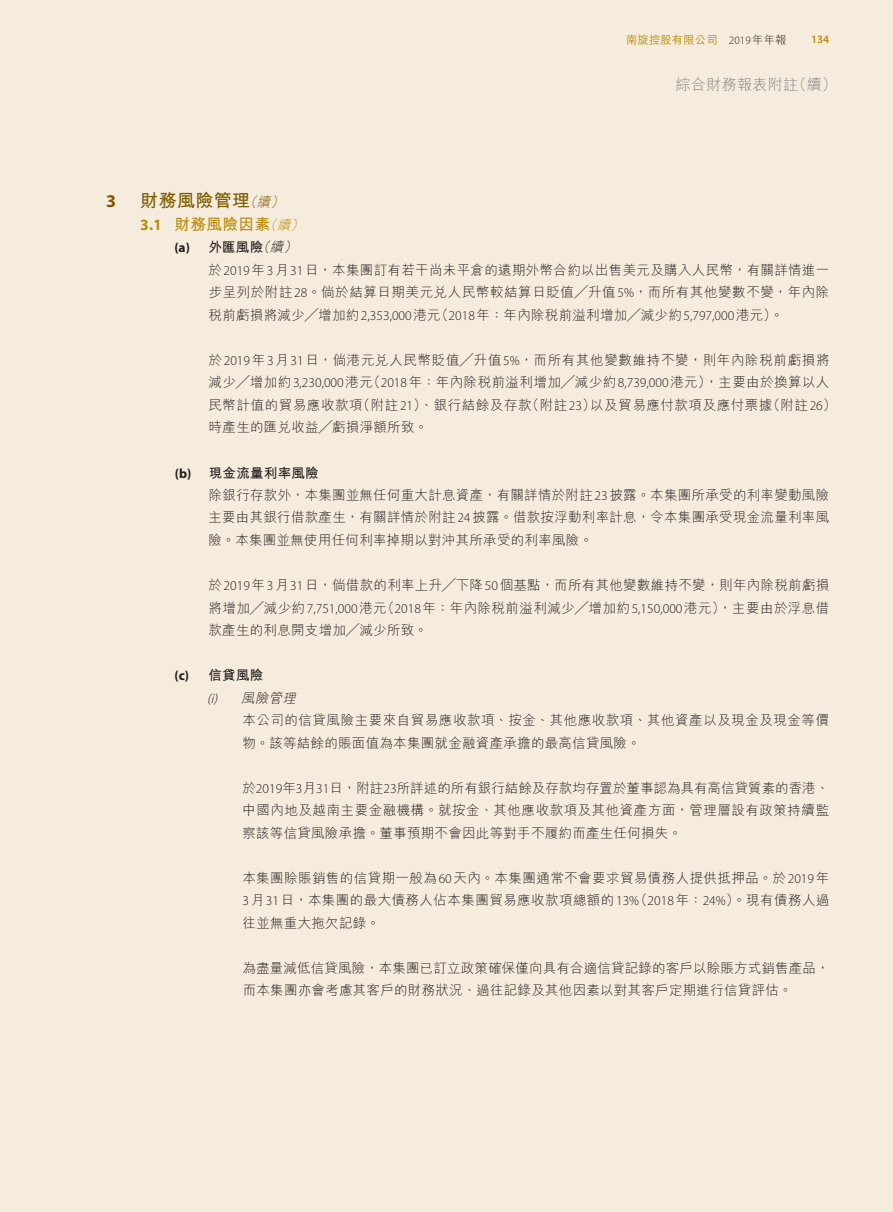
<style>
.page{position:relative;width:893px;height:1212px;background:#f6ecdd}
.page>*{position:absolute;margin:0;border:0;box-sizing:border-box;transform-origin:0 0}
.t1{font:18px "M Hei HK Bold E Ten B5 H";letter-spacing:.02em;color:#7c5c00}
.t2{font:700 18px "Myriad Pro";color:#7c5c00}
.t3{font:15.75px "M Hei HK Bold E Ten B5 H";letter-spacing:.02em;color:#bb8c0a}
.t4{font:700 15.75px "Myriad Pro";color:#bb8c0a}
.t5{font:15px "M Hei HK Light E Ten B5 H";letter-spacing:.02em;color:#808285}
.t6{font:13.5px/22.5px "M Hei HK Light E Ten B5 H";letter-spacing:.025em;color:#231f20}
.t7{font:13.5px/22.5px "M Hei HK Light E Ten B5 H";letter-spacing:.05em;color:#231f20;text-align:right}
.t8{font:13.5px "M Hei HK Light E Ten B5 H";letter-spacing:.045em;color:#231f20}
.t9{font:300 13.5px "Myriad Pro";color:#231f20}
.t10{font:13.5px "M Hei HK Bold E Ten B5 H";letter-spacing:.02em;color:#231f20}
.t11{font:700 13.5px "Myriad Pro";color:#231f20}
.t12{font:italic 13.5px "M Hei HK Light E Ten B5 H";color:#231f20}
.t13{font:italic 13.5px "M Hei HK Light E Ten B5 H";color:#7c5c00}
.t14{font:italic 13.5px "M Hei HK Light E Ten B5 H";color:#bb8c0a}
.t15{font:italic 300 13.5px "Myriad Pro";color:#231f20}
.t16{font:11.25px "M Hei HK Medium E Ten B5 H";letter-spacing:.02em;color:#bb8c0a}
.t17{font:300 11.25px "Myriad Pro";color:#231f20}
.t18{font:600 11.25px "Myriad Pro";color:#bb8c0a}
.s1{font-family:"M Hei HK Light E Ten B5 H";font-weight:400}
.s2{font-family:"Myriad Pro";font-weight:300}
</style>
<div class="page">
<p class="t16" style="left:626px;top:36px;width:93px">南旋控股有限公司</p>
<p class="t17" style="left:729px;top:36px;width:59px">2019 <span class="s1">年年報</span></p>
<p class="t18" style="left:811px;top:33px;width:20px">134</p>
<p class="t5" style="left:792px;top:79px;width:46px">（續(</p>
<p class="t5" style="left:676px;top:79px;width:124px">綜合財務報表附註</p>
<h1 class="t2" style="left:106px;top:195px;width:11px">3</h1>
<h1 class="t1" style="left:140px;top:194px;width:111px">財務風險管理</h1>
<p class="t13" style="left:257px;top:197px;width:17px">續</p>
<p class="t13" style="left:243px;top:197px;width:17px">（</p>
<p class="t13" style="left:270px;top:197px;width:17px">(</p>
<p class="t4" style="left:140px;top:219px;width:23px">3.1</p>
<p class="t3" style="left:174px;top:218px;width:98px">財務風險因素</p>
<p class="t14" style="left:277px;top:220px;width:17px">續</p>
<p class="t14" style="left:264px;top:220px;width:17px">（</p>
<p class="t14" style="left:291px;top:220px;width:17px">(</p>
<p class="t11" style="left:174px;top:243px;width:17px">a( )</p>
<p class="t11" style="left:175px;top:468px;width:18px">b( )</p>
<p class="t11" style="left:174px;top:670px;width:16px">c( )</p>
<p class="t12" style="left:270px;top:242px;width:17px">續</p>
<p class="t12" style="left:256px;top:242px;width:17px">（</p>
<p class="t12" style="left:283px;top:242px;width:17px">(</p>
<p class="t10" style="left:208px;top:242px;width:56px">外匯風險</p>
<p class="t6" style="left:208px;top:260px;width:623px">於<span class="s2">2019</span>年<span class="s2">3</span>月<span class="s2">31</span>日，本集團訂有若干尚未平倉的遠期外幣合約以出售美元及購入人民幣，有關詳情進一</p>
<p class="t8" style="left:209px;top:287px;width:622px">步呈列於附註<span class="s2">28</span>。倘於結算日期美元兌人民幣較結算日貶值╱升值<span class="s2">5%</span>，而所有其他變數不變，年內除</p>
<p class="t6" style="left:435px;top:305px;width:350px">（<span class="s2">2018</span>年：年內除稅前溢利增加╱減少約<span class="s2">5,797,000</span>港元。(</p>
<p class="t6" style="left:209px;top:305px;width:234px">稅前虧損將減少╱增加約<span class="s2">2,353,000</span>港元</p>
<p class="t7" style="left:209px;top:350px;width:622px">於<span class="s2">2019</span>年<span class="s2">3</span>月<span class="s2">31</span>日，倘港元兌人民幣貶值╱升值<span class="s2">5%</span>，而所有其他變數維持不變，則年內除稅前虧損將（<span class="s2">2018</span>年：年內除稅前溢利增加╱減少約<span class="s2">8,739,000</span>港元，）主要由於換算以人</p>
<p class="t9" style="left:209px;top:378px;width:166px"><span class="s1">減少╱增加約</span>3,230,000<span class="s1">港元</span></p>
<p class="t6" style="left:357px;top:395px;width:176px">（附註<span class="s2">21</span>）、銀行結餘及存款</p>
<p class="t6" style="left:526px;top:395px;width:71px">（附註<span class="s2">23</span>）</p>
<p class="t6" style="left:590px;top:395px;width:184px">以及貿易應付款項及應付票據</p>
<p class="t6" style="left:767px;top:395px;width:71px">（附註<span class="s2">26</span>(</p>
<p class="t6" style="left:209px;top:395px;width:221px">民幣計值的貿易應收款項<br>時產生的匯兌收益╱虧損淨額所致。</p>
<p class="t10" style="left:209px;top:467px;width:111px">現金流量利率風險</p>
<p class="t6" style="left:208px;top:485px;width:622px;text-align:justify">除銀行存款外，本集團並無任何重大計息資產，有關詳情於附註<span class="s2">23</span>披露。本集團所承受的利率變動風險主要由其銀行借款產生，有關詳情於附註<span class="s2">24</span>披露。借款按浮動利率計息，令本集團承受現金流量利率風險。本集團並無使用任何利率掉期以對沖其所承受的利率風險。</p>
<p class="t6" style="left:208px;top:575px;width:622px;text-align:right">於<span class="s2">2019</span>年<span class="s2">3</span>月<span class="s2">31</span>日，倘借款的利率上升╱下降<span class="s2">50</span>個基點，而所有其他變數維持不變，則年內除稅前虧損（<span class="s2">2018</span>年：年內除稅前溢利減少╱增加約<span class="s2">5,150,000</span>港元，）主要由於浮息借</p>
<p class="t6" style="left:208px;top:598px;width:221px">將增加╱減少約<span class="s2">7,751,000</span>港元<br>款產生的利息開支增加╱減少所致。</p>
<p class="t10" style="left:208px;top:670px;width:56px">信貸風險</p>
<p class="t15" style="left:207px;top:693px;width:14px">)i(</p>
<p class="t12" style="left:241px;top:692px;width:59px">風險管理</p>
<p class="t6" style="left:242px;top:710px;width:588px">本公司的信貸風險主要來自貿易應收款項、按金、其他應收款項、其他資產以及現金及現金等價物。該等結餘的賬面值為本集團就金融資產承擔的最高信貸風險。</p>
<p class="t6" style="left:242px;top:778px;width:588px;text-align:justify">於<span class="s2">2019</span>年月<span class="s2">3 31</span>日，附註<span class="s2">23</span>所詳述的所有銀行結餘及存款均存置於董事認為具有高信貸質素的香港、中國內地及越南主要金融機構。就按金、其他應收款項及其他資產方面，管理層設有政策持續監察該等信貸風險承擔。董事預期不會因此等對手不履約而產生任何損失。</p>
<p class="t6" style="left:242px;top:868px;width:589px;text-align:right">本集團賒賬銷售的信貸期一般為<span class="s2">60</span>天內。本集團通常不會要求貿易債務人提供抵押品。於<span class="s2">2019</span>年（<span class="s2">2018</span>年：<span class="s2">24%</span>）。現有債務人過</p>
<p class="t6" style="left:242px;top:890px;width:398px"><span class="s2">3</span>月<span class="s2">31</span>日，本集團的最大債務人佔本集團貿易應收款項總額的<span class="s2">13%</span>往並無重大拖欠記錄。</p>
<p class="t6" style="left:243px;top:958px;width:588px">為盡量減低信貸風險，本集團已訂立政策確保僅向具有合適信貸記錄的客戶以賒賬方式銷售產品，而本集團亦會考慮其客戶的財務狀況、過往記錄及其他因素以對其客戶定期進行信貸評估。</p>
</div>
